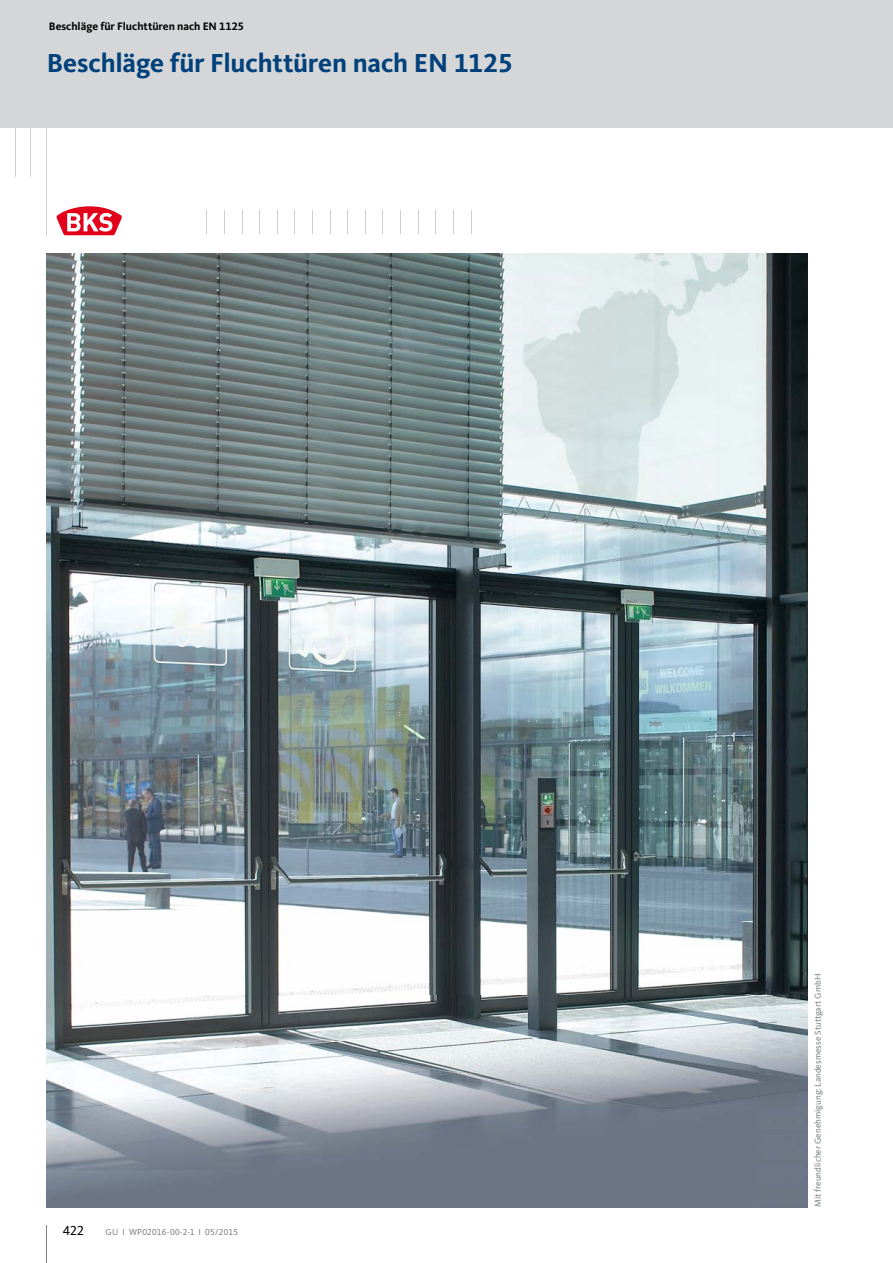
<style>
.page{position:relative;width:893px;height:1263px;background:#fff}
.page>*{position:absolute;margin:0;border:0;box-sizing:border-box;transform-origin:0 0}
.t1{font:700 27px "Kievit Pro";letter-spacing:-.01em;color:#00407b}
.t2{font:13.5px "Kievit Pro";color:#000}
.t3{font:700 11.25px "Kievit Pro";color:#000}
.t4{font:9px "Kievit Pro";color:#7c8384}
.t5{font:9px "Kievit Pro";letter-spacing:.02em;color:#707173}
</style>
<div class="page">
<div style="left:0;top:0;width:893px;height:128px;background:#d5d6d7"></div>
<hr style="left:46px;top:128px;width:1px;height:108px;background:#cbcfd0">
<hr style="left:31px;top:128px;width:1px;height:49px;background:#cbcfd0">
<hr style="left:15px;top:128px;width:1px;height:49px;background:#cbcfd0">
<svg style="left:206px;top:210px;width:1px;height:24px"></svg>
<svg style="left:224px;top:210px;width:1px;height:24px"></svg>
<svg style="left:242px;top:210px;width:1px;height:24px"></svg>
<svg style="left:259px;top:210px;width:1px;height:24px"></svg>
<svg style="left:277px;top:210px;width:1px;height:24px"></svg>
<svg style="left:312px;top:210px;width:1px;height:24px"></svg>
<svg style="left:330px;top:210px;width:1px;height:24px"></svg>
<svg style="left:347px;top:210px;width:1px;height:24px"></svg>
<svg style="left:365px;top:210px;width:1px;height:24px"></svg>
<svg style="left:400px;top:210px;width:1px;height:24px"></svg>
<svg style="left:418px;top:210px;width:1px;height:24px"></svg>
<svg style="left:435px;top:210px;width:1px;height:24px"></svg>
<svg style="left:453px;top:210px;width:1px;height:24px"></svg>
<svg style="left:471px;top:210px;width:1px;height:24px"></svg>
<svg style="left:57px;top:206px;width:65px;height:29px"></svg>
<img style="left:47px;top:254px;width:761px;height:954px">
<hr style="left:47px;top:1226px;width:1px;height:37px;background:#7c8384">
<p class="t3" style="left:49px;top:22px;width:197px">Beschläge für Fluchttüren nach EN 1125</p>
<h1 class="t1" style="left:47px;top:52px;width:468px">Beschläge für Fluchttüren nach EN 1125</h1>
<h2 class="t2" style="left:63px;top:1225px;width:23px">422</h2>
<p class="t5" style="left:105px;top:1228px;width:134px">GU І WP02016-00-2-1 І 05/2015</p>
<p class="t4" style="left:814px;top:1207px;width:234px;rotate:-90deg">Mit freundlicher Genehmigung: Landesmesse Stuttgart GmbH</p>
</div>
